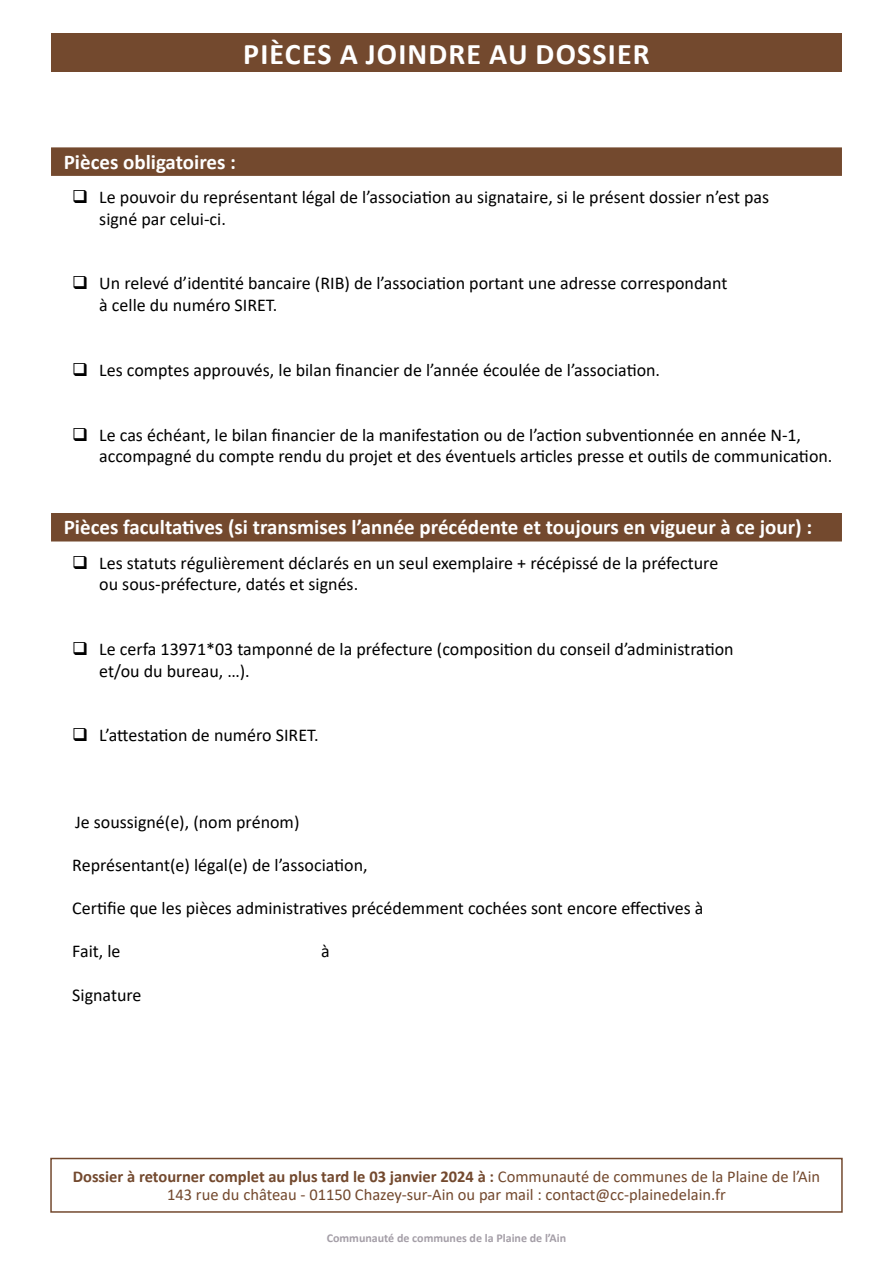
<style>
.page{position:relative;width:893px;height:1263px;background:#fff}
.page>*{position:absolute;margin:0;border:0;box-sizing:border-box;transform-origin:0 0}
.t1{font:700 30px "Calibri";letter-spacing:.04em;color:#fff}
.t2{font:700 21px "Calibri";color:#fff}
.t3{font:18px/21.6px "Calibri";color:#000}
.t4{font:16.5px/18px "Calibri";color:#73492e;text-align:center}
.t5{font:700 12px "Calibri";color:#a49ea7}
.s1{font-weight:700}
</style>
<div class="page">
<div style="left:51px;top:147px;width:791px;height:29px;background:#73492e"></div>
<div style="left:51px;top:513px;width:791px;height:28px;background:#73492e"></div>
<div style="left:51px;top:34px;width:791px;height:38px;background:#73492e"></div>
<div style="left:50px;top:1158px;width:793px;height:55px;border:2px solid #73492e"></div>
<h1 class="t1" style="left:243px;top:33px;width:408px">PIÈCES A JOINDRE AU DOSSIER</h1>
<p class="t2" style="left:64px;top:147px;width:174px">Pièces obligatoires :</p>
<p class="t3" style="left:99px;top:186px;width:671px">Le pouvoir du représentant légal de l’association au signataire, si le présent dossier n’est pas signé par celui-ci.</p>
<p class="t3" style="left:99px;top:272px;width:630px">Un relevé d’identité bancaire (RIB) de l’association portant une adresse correspondant à celle du numéro SIRET.</p>
<p class="t3" style="left:99px;top:359px;width:562px">Les comptes approuvés, le bilan financier de l’année écoulée de l’association.</p>
<p class="t3" style="left:99px;top:423px;width:735px">Le cas échéant, le bilan financier de la manifestation ou de l’action subventionnée en année N-1, accompagné du compte rendu du projet et des éventuels articles presse et outils de communication.</p>
<p class="t2" style="left:64px;top:512px;width:750px">Pièces facultatives (si transmises l’année précédente et toujours en vigueur à ce jour) :</p>
<p class="t3" style="left:99px;top:551px;width:620px">Les statuts régulièrement déclarés en un seul exemplaire + récépissé de la préfecture ou sous-préfecture, datés et signés.</p>
<p class="t3" style="left:99px;top:638px;width:636px">Le cerfa 13971*03 tamponné de la préfecture (composition du conseil d’administration et/ou du bureau, …).</p>
<p class="t3" style="left:99px;top:724px;width:221px">L’attestation de numéro SIRET.</p>
<p class="t3" style="left:75px;top:811px;width:226px">Je soussigné(e), (nom prénom)</p>
<p class="t3" style="left:72px;top:854px;width:297px">Représentant(e) légal(e) de l’association,</p>
<p class="t3" style="left:72px;top:897px;width:633px">Certifie que les pièces administratives précédemment cochées sont encore effectives à</p>
<p class="t3" style="left:72px;top:940px;width:50px">Fait, le</p>
<p class="t3" style="left:321px;top:940px;width:10px">à</p>
<p class="t3" style="left:72px;top:983px;width:71px">Signature</p>
<p class="t4" style="left:73px;top:1167px;width:749px"><span class="s1">Dossier à retourner complet au plus tard le 03 janvier 2024 à :</span> Communauté de communes de la Plaine de l’Ain<br>143 rue du château - 01150 Chazey-sur-Ain ou par mail : contact@cc-plainedelain.fr</p>
<p class="t5" style="left:327px;top:1229px;width:241px">Communauté de communes de la Plaine de l’Ain</p>
</div>
